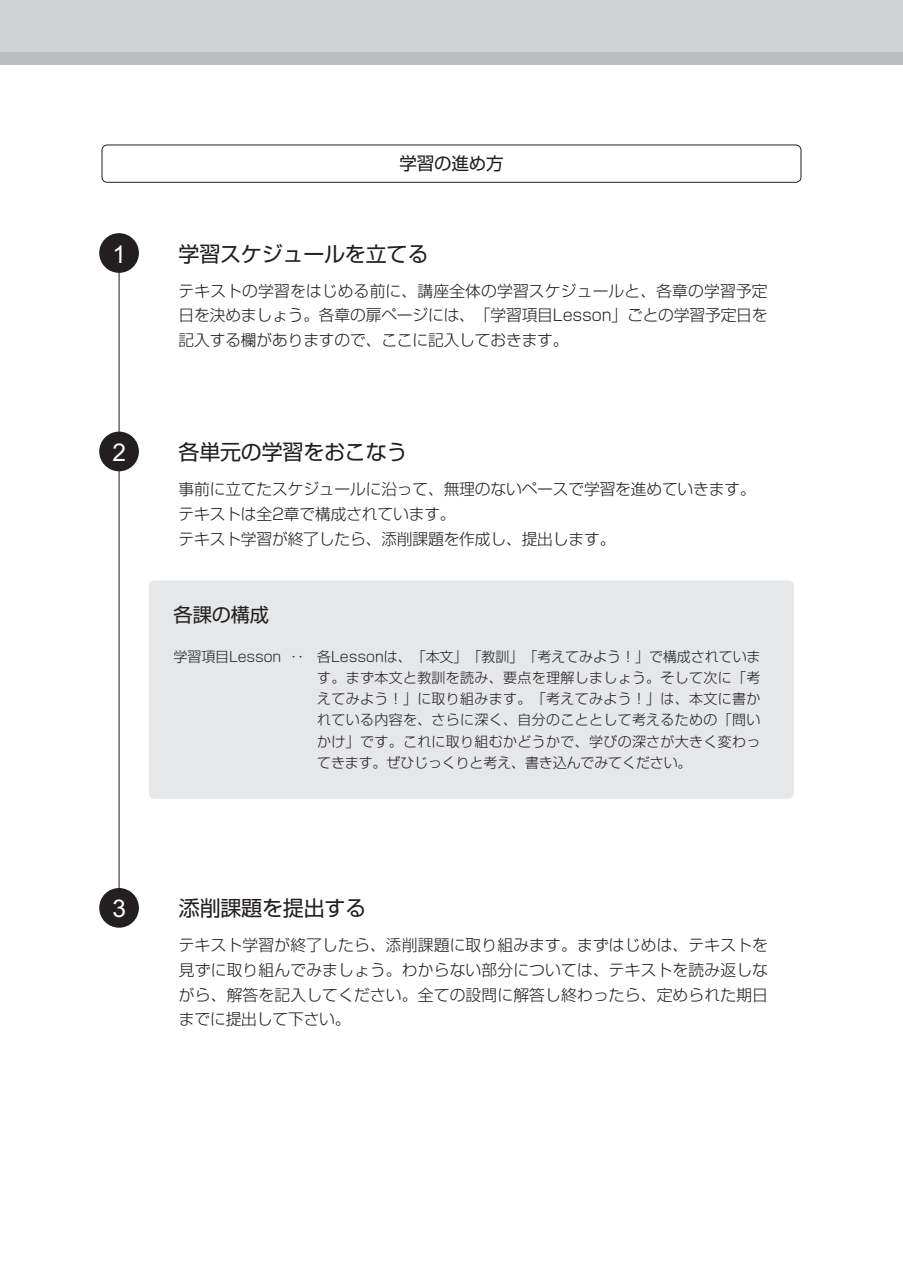
<style>
.page{position:relative;width:903px;height:1275px;background:#fff}
.page>*{position:absolute;margin:0;border:0;box-sizing:border-box;transform-origin:0 0}
.t1{font:24.5px "Arial";color:#fff}
.t2{font:21px "Shin Go Pro Regular 90 pv RKSJ H";letter-spacing:-.01em;color:#231f20}
.t3{font:19.25px "Shin Go Pro Regular 90 pv RKSJ H";letter-spacing:-.01em;color:#231f20}
.t4{font:17.5px "Shin Go Pro Regular 90 pv RKSJ H";letter-spacing:-.01em;color:#231f20}
.t5{font:15.75px/24.8px "Shin Go Pro Light 90 pv RKSJ H";letter-spacing:-.01em;color:#231f20;text-align:justify}
.t6{font:14px/21px "Shin Go Pro Light 90 pv RKSJ H";letter-spacing:-.01em;color:#231f20;text-align:justify}
</style>
<div class="page">
<div style="left:0;top:0;width:903px;height:64px;background:#d1d2d4"></div>
<div style="left:0;top:52px;width:903px;height:12px;background:#bcbdc0"></div>
<div style="left:149px;top:580px;width:645px;height:219px;background:#e6e7e9;border-radius:5px"></div>
<div style="left:102px;top:145px;width:699px;height:38px;border:1px solid #231f20;border-radius:5px"></div>
<hr style="left:119px;top:253px;width:1px;height:655px;background:#231f20">
<div style="left:99px;top:233px;width:40px;height:40px;background:#231f20;border-radius:50%"></div>
<div style="left:99px;top:432px;width:40px;height:39px;background:#231f20;border-radius:50%"></div>
<div style="left:99px;top:888px;width:40px;height:40px;background:#231f20;border-radius:50%"></div>
<p class="t4" style="left:399px;top:149px;width:106px">学習の進め方</p>
<h1 class="t1" style="left:112px;top:238px;width:15px">1</h1>
<h2 class="t2" style="left:179px;top:236px;width:251px">学習スケジュールを立てる</h2>
<h1 class="t1" style="left:112px;top:436px;width:15px">2</h1>
<p class="t5" style="left:179px;top:276px;width:590px">テキストの学習をはじめる前に、講座全体の学習スケジュールと、各章の学習予定日を決めましょう。各章の扉ページには、「学習項目Lesson」ごとの学習予定日を記入する欄がありますので、ここに記入しておきます。</p>
<h2 class="t2" style="left:179px;top:435px;width:230px">各単元の学習をおこなう</h2>
<p class="t5" style="left:179px;top:475px;width:579px;text-align:left">事前に立てたスケジュールに沿って、無理のないペースで学習を進めていきます。テキストは全2章で構成されています。<br>テキスト学習が終了したら、添削課題を作成し、提出します。</p>
<p class="t3" style="left:174px;top:599px;width:97px">各課の構成</p>
<p class="t6" style="left:317px;top:645px;width:445px;text-indent:-144px">学習項目Lesson ･･ 各Lessonは、「本文」「教訓」「考えてみよう！」で構成されています。まず本文と教訓を読み、要点を理解しましょう。そして次に「考えてみよう！」に取り組みます。「考えてみよう！」は、本文に書かれている内容を、さらに深く、自分のこととして考えるための「問いかけ」です。これに取り組むかどうかで、学びの深さが大きく変わってきます。ぜひじっくりと考え、書き込んでみてください。</p>
<h1 class="t1" style="left:112px;top:893px;width:15px">3</h1>
<h2 class="t2" style="left:179px;top:891px;width:189px">添削課題を提出する</h2>
<p class="t5" style="left:179px;top:931px;width:590px">テキスト学習が終了したら、添削課題に取り組みます。まずはじめは、テキストを見ずに取り組んでみましょう。わからない部分については、テキストを読み返しながら、解答を記入してください。全ての設問に解答し終わったら、定められた期日までに提出して下さい。</p>
</div>
